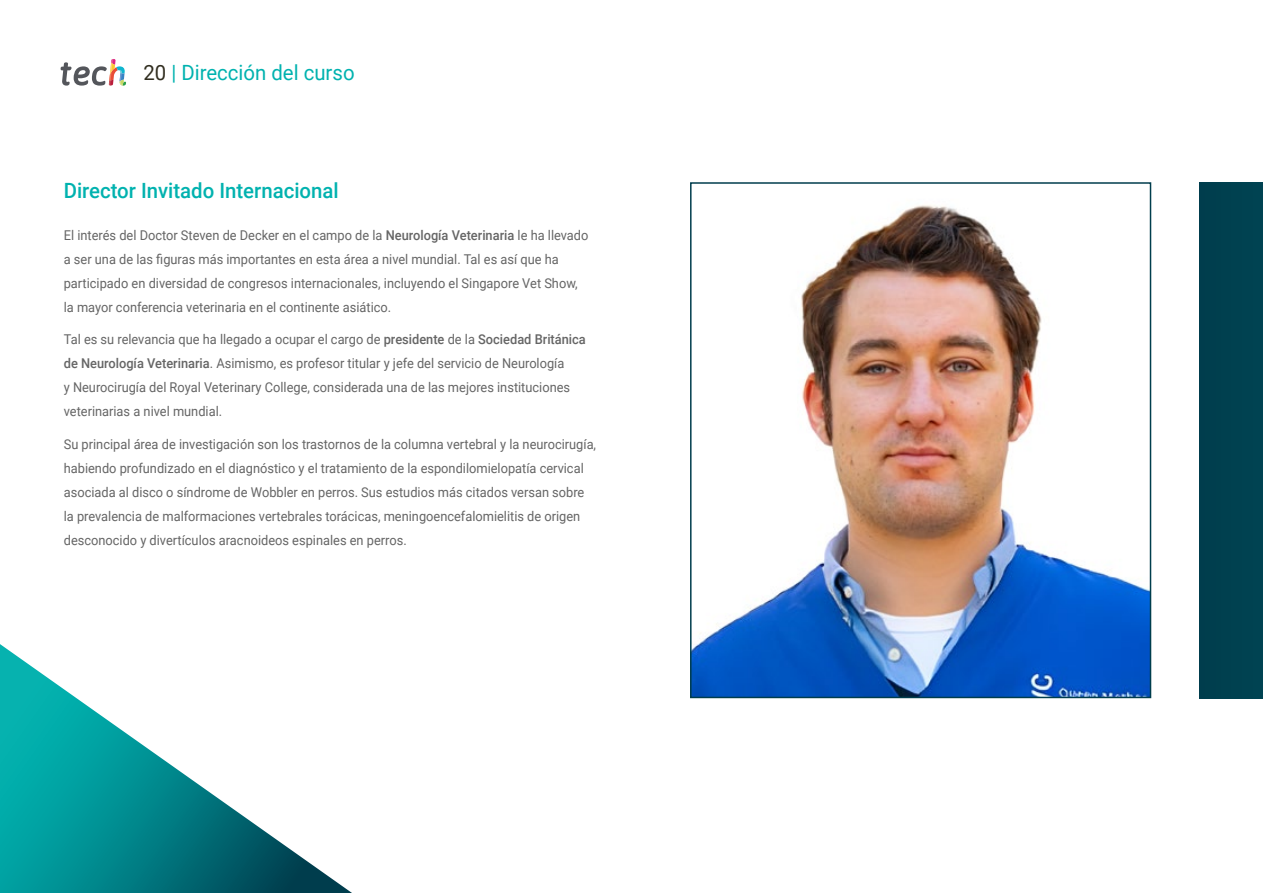
<style>
.page{position:relative;width:1263px;height:893px;background:#fff}
.page>*{position:absolute;margin:0;border:0;box-sizing:border-box;transform-origin:0 0}
.t1{font:500 21px "Roboto";color:#00b2af}
.t2{font:21px "Roboto";color:#00b2af}
.t3{font:13.5px/24px "Roboto";color:#656565;scale:.95 1}
.s1{color:#312e20}
.s2{font-weight:500}
</style>
<div class="page">
<svg style="left:61px;top:59px;width:65px;height:27px"></svg>
<img style="left:693px;top:205px;width:455px;height:490px">
<div style="left:690px;top:182px;width:461px;height:516px;border:2px solid #003d4d"></div>
<svg style="left:0;top:644px;width:352px;height:249px"></svg>
<div style="left:1199px;top:182px;width:64px;height:516px;background:#00404f"></div>
<h1 class="t2" style="left:144px;top:57px;width:213px"><span class="s1">20</span> | Dirección del curso</h1>
<h1 class="t1" style="left:64px;top:176px;width:276px">Director Invitado Internacional</h1>
<p class="t3" style="left:64px;top:222px;width:554px">El interés del Doctor Steven de Decker en el campo de la <span class="s2">Neurología Veterinaria</span> le ha llevado a ser una de las figuras más importantes en esta área a nivel mundial. Tal es así que ha participado en diversidad de congresos internacionales, incluyendo el Singapore Vet Show, la mayor conferencia veterinaria en el continente asiático.</p>
<p class="t3" style="left:64px;top:327px;width:551px">Tal es su relevancia que ha llegado a ocupar el cargo de <span class="s2">presidente</span> de la <span class="s2">Sociedad Británica de Neurología Veterinaria</span>. Asimismo, es profesor titular y jefe del servicio de Neurología<br>y Neurocirugía del Royal Veterinary College, considerada una de las mejores instituciones veterinarias a nivel mundial.</p>
<p class="t3" style="left:64px;top:431px;width:562px">Su principal área de investigación son los trastornos de la columna vertebral y la neurocirugía, habiendo profundizado en el diagnóstico y el tratamiento de la espondilomielopatía cervical asociada al disco o síndrome de Wobbler en perros. Sus estudios más citados versan sobre la prevalencia de malformaciones vertebrales torácicas, meningoencefalomielitis de origen desconocido y divertículos aracnoideos espinales en perros.</p>
</div>
